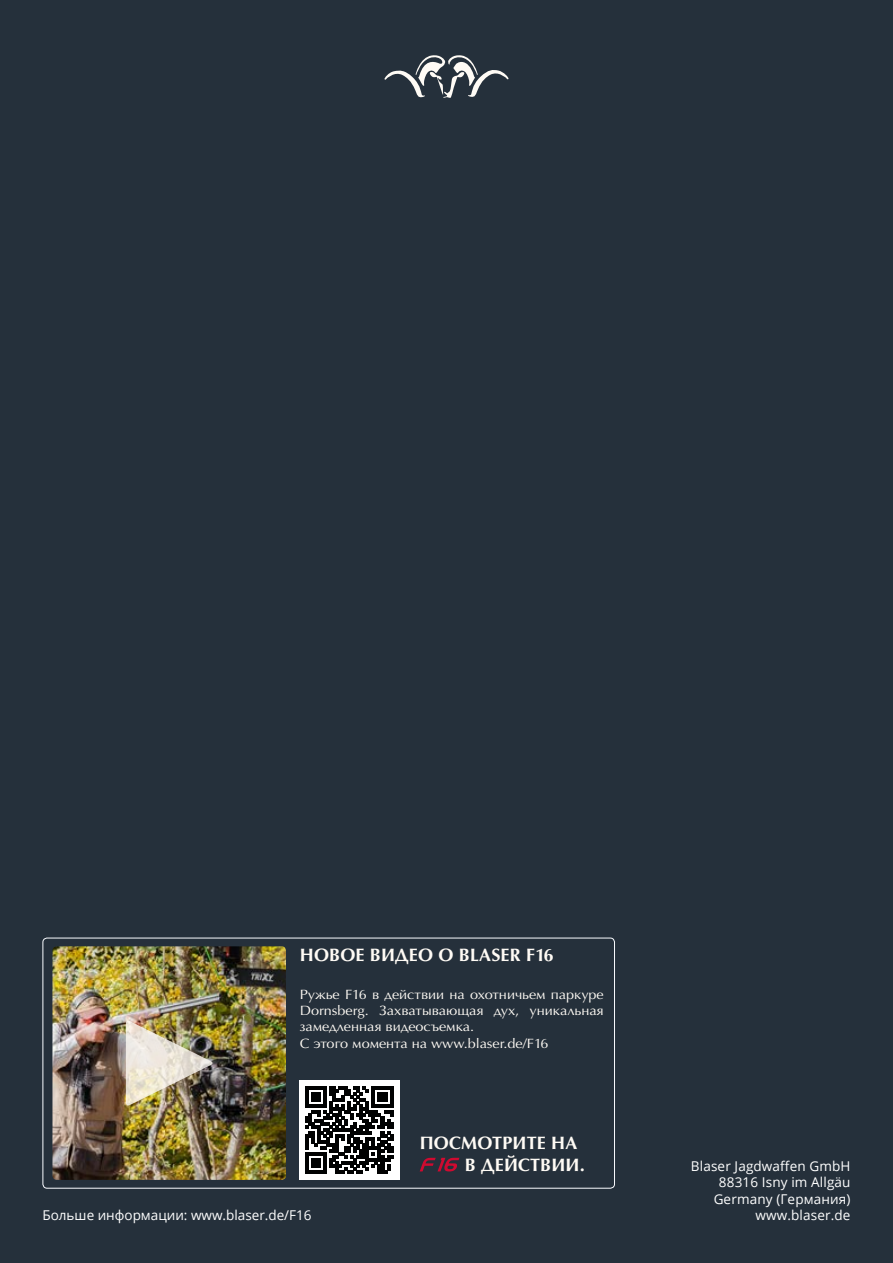
<style>
.page{position:relative;width:893px;height:1263px;background:#25303b}
.page>*{position:absolute;margin:0;border:0;box-sizing:border-box;transform-origin:0 0}
.t1{font:700 18px/22.5px "Optima LTCYR";letter-spacing:.01em;color:#fffbf5}
.t2{font:13.5px/16.2px "Optima LTCYR";color:#fffbf5;scale:1.07 1}
.t3{font:13.5px/16.5px "Open Sans";letter-spacing:.01em;color:#fff;text-align:right}
</style>
<div class="page">
<svg style="left:384px;top:55px;width:125px;height:43px"></svg>
<div style="left:43px;top:938px;width:572px;height:250px;border:1px solid #fffbf5;border-radius:4px"></div>
<img style="left:52px;top:946px;width:234px;height:234px">
<img style="left:126px;top:1019px;width:89px;height:88px">
<div style="left:300px;top:1081px;width:99px;height:99px;background:linear-gradient(to right,#fff,#fff)"></div>
<svg style="left:306px;top:1087px;width:87px;height:87px;background:#555656"></svg>
<svg style="left:420px;top:1158px;width:39px;height:13px"></svg>
<h1 class="t1" style="left:300px;top:943px;width:255px">НОВОЕ ВИДЕО О BLASER F16</h1>
<p class="t2" style="left:300px;top:986px;width:286px">Ружье F16 в действии на охотничьем паркуре Dornsberg. Захватывающая дух, уникальная замедленная видеосъемка.<br>С этого момента на www.blaser.de/F16</p>
<p class="t3" style="left:43px;top:1207px;width:271px">Больше информации: www.blaser.de/F16</p>
<h1 class="t1" style="left:465px;top:1131px;width:121px;text-indent:-45px">ПОСМОТРИТЕ НА<br>В ДЕЙСТВИИ.</h1>
<p class="t3" style="left:691px;top:1157px;width:161px">Blaser Jagdwaffen GmbH<br>88316 Isny im Allgäu<br>Germany (Германия) www.blaser.de</p>
</div>
